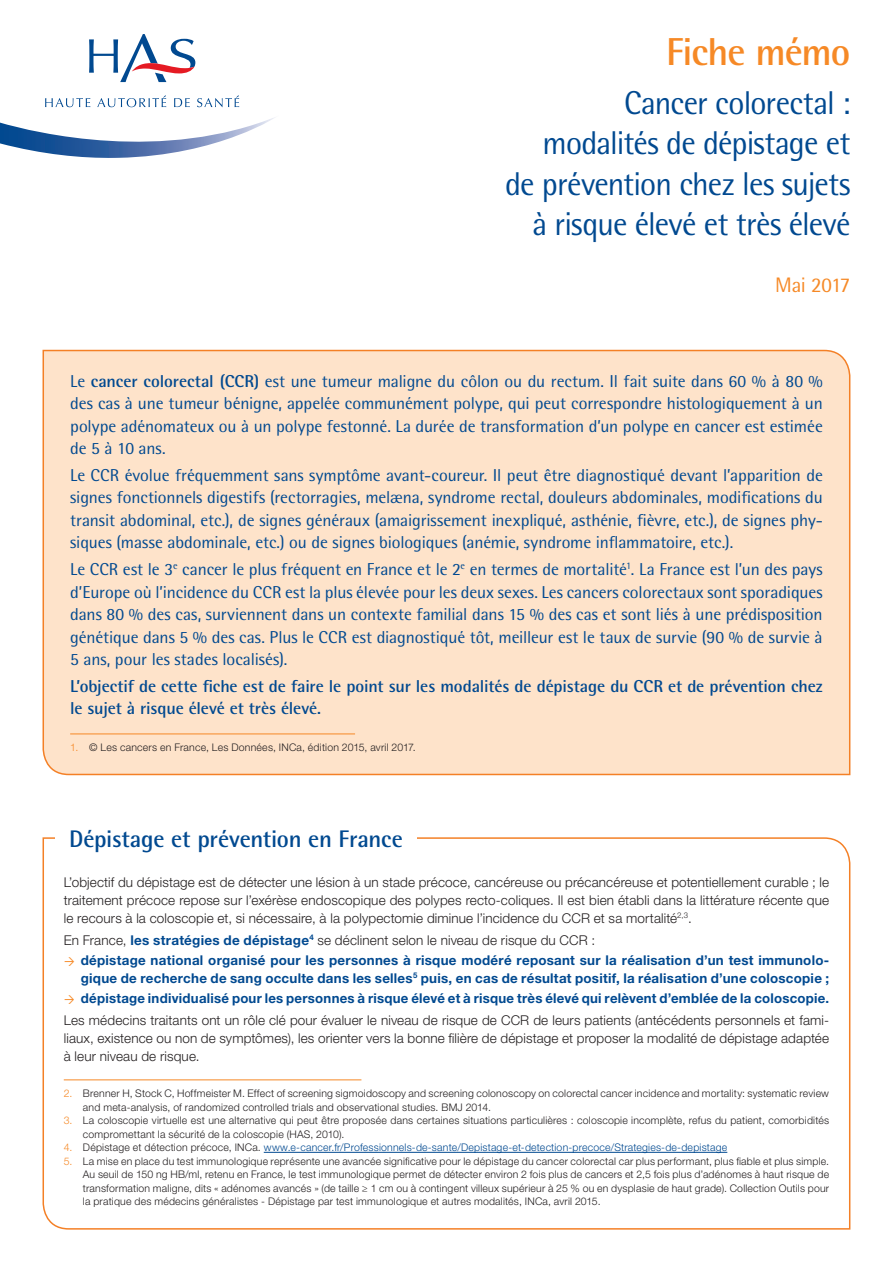
<style>
.page{position:relative;width:893px;height:1263px;background:#fff}
.page>*{position:absolute;margin:0;border:0;box-sizing:border-box;transform-origin:0 0}
.t1{font:700 39px "Rotis Semi Sans Std";letter-spacing:-.025em;color:#f68926}
.Titre_2_en_tête{font:33px "Rotis Semi Sans Std";letter-spacing:-.025em;color:#014990}
.Titre{font:700 24px "Rotis Semi Sans Std";letter-spacing:-.01em;color:#014990}
.Titre_2_en_tête-2{font:21px "Rotis Semi Sans Std";letter-spacing:-.025em;color:#f68926}
.Texte{font:17.25px/22.5px "Rotis Semi Sans Std";letter-spacing:-.005em;color:#014990;text-align:justify}
.Texte-2{font:700 17.25px/22.5px "Rotis Semi Sans Std";letter-spacing:-.005em;color:#014990}
.Texte-3{font:300 13.5px/18px "Helvetica Neue LT Std";letter-spacing:.01em;color:#231f20;text-align:justify}
.t2{font:700 13.5px/18px "Helvetica Neue LT Std";letter-spacing:.02em;color:#014990}
.Note_de_bas_de_page{font:300 10.5px/13.5px "Helvetica Neue LT Std";letter-spacing:.02em;color:#231f20}
.Note_de_bas_de_page-2{font:300 10.5px "Helvetica Neue LT Std";letter-spacing:.02em;color:#014990}
.s1{font-weight:700}
.s2{color:#f68926}
.s3{font-weight:700;color:#014990}
.s4{color:#231f20}
</style>
<div class="page">
<svg style="left:0;top:117px;width:275px;height:41px"></svg>
<svg style="left:45px;top:98px;width:45px;height:9px"></svg>
<svg style="left:97px;top:95px;width:69px;height:12px"></svg>
<svg style="left:174px;top:98px;width:16px;height:9px"></svg>
<svg style="left:197px;top:95px;width:42px;height:12px"></svg>
<svg style="left:89px;top:34px;width:106px;height:48px"></svg>
<div style="left:42px;top:349px;width:809px;height:427px;background:#fee3ca"></div>
<hr style="left:70px;top:733px;width:285px;height:1px;background:#f68926">
<svg style="left:42px;top:837px;width:809px;height:393px"></svg>
<div style="left:55px;top:830px;width:362px;height:17px;background:#fff"></div>
<hr style="left:64px;top:1079px;width:297px;height:1px;background:#f68926">
<hr style="left:264px;top:1152px;width:463px;height:1px;background:#014990">
<svg style="left:65px;top:957px;width:9px;height:9px"></svg>
<svg style="left:65px;top:995px;width:9px;height:9px"></svg>
<p class="t1" style="left:666px;top:28px;width:186px">Fiche mémo</p>
<p class="Titre_2_en_tête" style="left:624px;top:83px;width:228px">Cancer colorectal :</p>
<p class="Titre_2_en_tête" style="left:542px;top:124px;width:309px">modalités de dépistage et</p>
<p class="Titre_2_en_tête" style="left:505px;top:164px;width:347px">de prévention chez les sujets</p>
<p class="Titre_2_en_tête" style="left:532px;top:205px;width:319px">à risque élevé et très élevé</p>
<p class="Titre_2_en_tête-2" style="left:775px;top:272px;width:77px">Mai 2017</p>
<p class="Texte" style="left:70px;top:370px;width:754px">Le <span class="s1">cancer colorectal (CCR)</span> est une tumeur maligne du côlon ou du rectum. Il fait suite dans 60 % à 80 % des cas à une tumeur bénigne, appelée communément polype, qui peut correspondre histologiquement à un polype adénomateux ou à un polype festonné. La durée de transformation d’un polype en cancer est estimée de 5 à 10 ans.</p>
<p class="Texte" style="left:70px;top:464px;width:754px">Le CCR évolue fréquemment sans symptôme avant-coureur. Il peut être diagnostiqué devant l’apparition de signes fonctionnels digestifs (rectorragies, melæna, syndrome rectal, douleurs abdominales, modifications du transit abdominal, etc.), de signes généraux (amaigrissement inexpliqué, asthénie, fièvre, etc.), de signes phy&shy;siques (masse abdominale, etc.) ou de signes biologiques (anémie, syndrome inflammatoire, etc.).</p>
<p class="Texte" style="left:70px;top:558px;width:754px">Le CCR est le 3<sup>e</sup> cancer le plus fréquent en France et le 2<sup>e</sup> en termes de mortalité<sup>1</sup>. La France est l’un des pays d’Europe où l’incidence du CCR est la plus élevée pour les deux sexes. Les cancers colorectaux sont sporadiques dans 80 % des cas, surviennent dans un contexte familial dans 15 % des cas et sont liés à une prédisposition génétique dans 5 % des cas. Plus le CCR est diagnostiqué tôt, meilleur est le taux de survie (90 % de survie à 5 ans, pour les stades localisés).</p>
<p class="Texte-2" style="left:70px;top:675px;width:754px">L’objectif de cette fiche est de faire le point sur les modalités de dépistage du CCR et de prévention chez le sujet à risque élevé et très élevé.</p>
<p class="Note_de_bas_de_page" style="left:70px;top:741px;width:347px"><span class="s2">1.</span> © Les cancers en France, Les Données, INCa, édition 2015, avril 2017.</p>
<p class="Titre" style="left:69px;top:824px;width:335px">Dépistage et prévention en France</p>
<p class="Texte-3" style="left:64px;top:872px;width:767px">L’objectif du dépistage est de détecter une lésion à un stade précoce, cancéreuse ou précancéreuse et potentiellement curable ; le traitement précoce repose sur l’exérèse endoscopique des polypes recto-coliques. Il est bien établi dans la littérature récente que le recours à la coloscopie et, si nécessaire, à la polypectomie diminue l’incidence du CCR et sa mortalité<sup>2,3</sup>.</p>
<p class="Texte-3" style="left:64px;top:931px;width:533px">En France, <span class="s3">les stratégies de dépistage</span><sup>4</sup> se déclinent selon le niveau de risque du CCR :</p>
<p class="t2" style="left:81px;top:951px;width:750px">dépistage national organisé pour les personnes à risque modéré reposant sur la réalisation d’un test immunolo&shy;gique de recherche de sang occulte dans les selles<sup>5</sup> puis, en cas de résultat positif, la réalisation d’une coloscopie ;</p>
<p class="t2" style="left:81px;top:989px;width:750px">dépistage individualisé pour les personnes à risque élevé et à risque très élevé qui relèvent d’emblée de la coloscopie.</p>
<p class="Texte-3" style="left:64px;top:1011px;width:767px">Les médecins traitants ont un rôle clé pour évaluer le niveau de risque de CCR de leurs patients (antécédents personnels et fami&shy;liaux, existence ou non de symptômes), les orienter vers la bonne filière de dépistage et proposer la modalité de dépistage adaptée à leur niveau de risque.</p>
<p class="Note_de_bas_de_page" style="left:83px;top:1086px;width:748px;text-indent:-19px"><span class="s2">2.</span> Brenner H, Stock C, Hoffmeister M. Effect of screening sigmoidoscopy and screening colonoscopy on colorectal cancer incidence and mortality: systematic review and meta-analysis, of randomized controlled trials and observational studies. BMJ 2014.</p>
<p class="Note_de_bas_de_page" style="left:83px;top:1113px;width:748px;text-indent:-19px"><span class="s2">3.</span> La coloscopie virtuelle est une alternative qui peut être proposée dans certaines situations particulières : coloscopie incomplète, refus du patient, comorbidités compromettant la sécurité de la coloscopie (HAS, 2010).</p>
<p class="Note_de_bas_de_page-2" style="left:64px;top:1141px;width:665px"><span class="s2">4.</span> <span class="s4">Dépistage et détection précoce, INCa.</span> www.e-cancer.fr/Professionnels-de-sante/Depistage-et-detection-precoce/Strategies-de-depistage</p>
<p class="Note_de_bas_de_page" style="left:83px;top:1154px;width:748px;text-align:justify;text-indent:-19px"><span class="s2">5.</span> La mise en place du test immunologique représente une avancée significative pour le dépistage du cancer colorectal car plus performant, plus fiable et plus simple.<br>Au seuil de 150 ng HB/ml, retenu en France, le test immunologique permet de détecter environ 2 fois plus de cancers et 2,5 fois plus d’adénomes à haut risque de transformation maligne, dits « adénomes avancés » (de taille ≥ 1 cm ou à contingent villeux supérieur à 25 % ou en dysplasie de haut grade). Collection Outils pour la pratique des médecins généralistes - Dépistage par test immunologique et autres modalités, INCa, avril 2015.</p>
</div>
